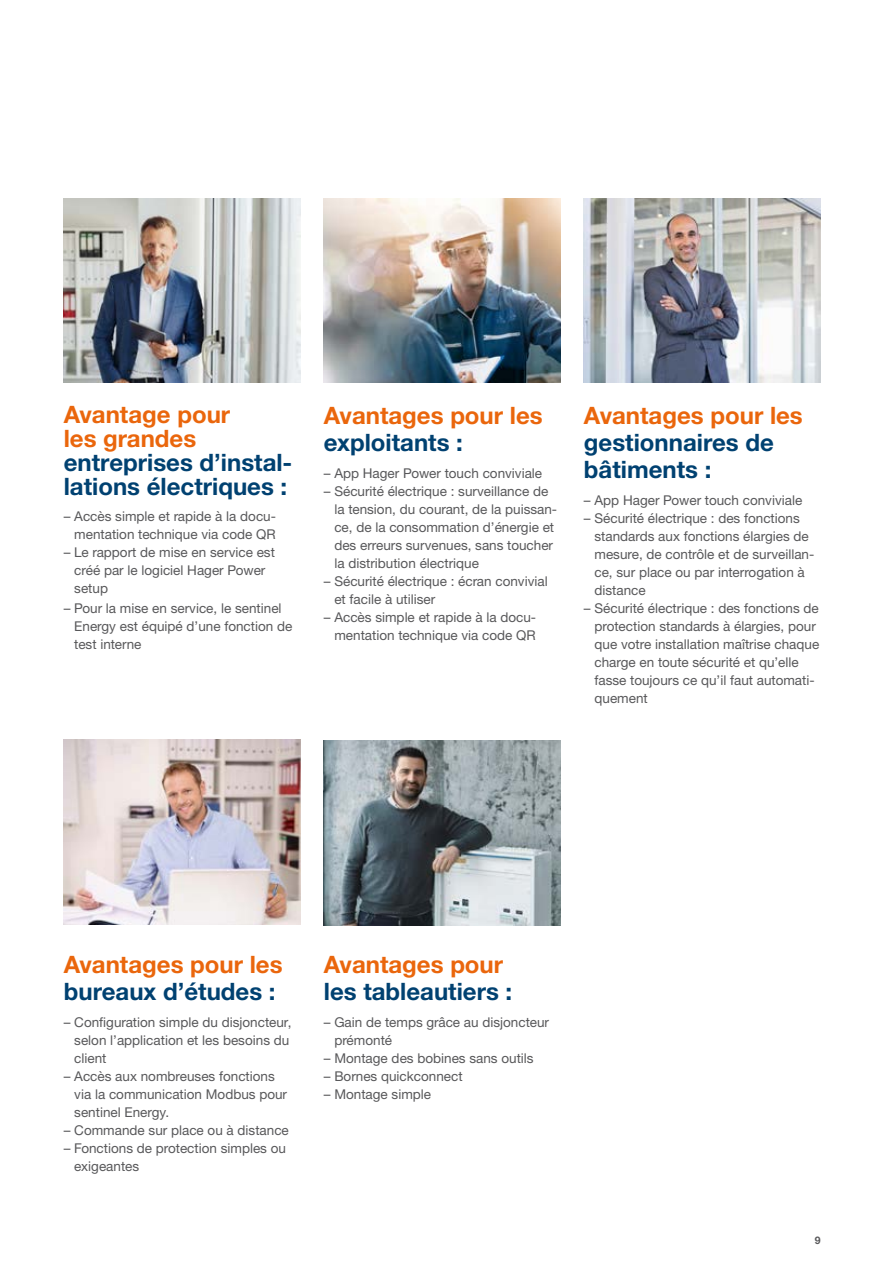
<style>
.page{position:relative;width:893px;height:1263px;background:#fff}
.page>*{position:absolute;margin:0;border:0;box-sizing:border-box;transform-origin:0 0}
.t1{font:700 24px/27px "Helvetica Neue LTW1 G";color:#004171}
.t2{font:700 24px/24px "Helvetica Neue LTW1 G";color:#ea660c}
.t3{font:13.5px/18px "Helvetica Neue LTW1 G";color:#58585a}
.t4{font:700 10.5px "Helvetica Neue LTW1 G";color:#58585a}
</style>
<div class="page">
<img style="left:64px;top:199px;width:236px;height:184px">
<img style="left:64px;top:740px;width:236px;height:184px">
<img style="left:584px;top:199px;width:237px;height:184px">
<img style="left:324px;top:741px;width:237px;height:184px">
<img style="left:324px;top:199px;width:237px;height:184px">
<h1 class="t2" style="left:64px;top:402px;width:168px">Avantage pour les grandes</h1>
<h1 class="t1" style="left:64px;top:450px;width:230px;line-height:24px">entreprises d’instal&shy;lations électriques :</h1>
<p class="t3" style="left:64px;top:507px;width:214px;text-align:right">– Accès simple et rapide à la docu&shy;mentation technique via code QR</p>
<p class="t3" style="left:74px;top:543px;width:202px;text-indent:-11px">– Le rapport de mise en service est créé par le logiciel Hager Power setup</p>
<p class="t3" style="left:74px;top:599px;width:220px;text-indent:-11px">– Pour la mise en service, le sentinel<br>Energy est équipé d’une fonction de test interne</p>
<h1 class="t2" style="left:324px;top:403px;width:220px">Avantages pour les</h1>
<h1 class="t1" style="left:324px;top:428px;width:141px">exploitants :</h1>
<p class="t3" style="left:324px;top:464px;width:220px">– App Hager Power touch conviviale</p>
<p class="t3" style="left:334px;top:482px;width:224px;text-indent:-11px">– Sécurité électrique : surveillance de la tension, du courant, de la puissan&shy;ce, de la consommation d’énergie et des erreurs survenues, sans toucher la distribution électrique</p>
<p class="t3" style="left:334px;top:572px;width:215px;text-indent:-11px">– Sécurité électrique : écran convivial et facile à utiliser</p>
<p class="t3" style="left:324px;top:608px;width:214px;text-align:right">– Accès simple et rapide à la docu&shy;mentation technique via code QR</p>
<h1 class="t2" style="left:584px;top:403px;width:220px">Avantages pour les</h1>
<h1 class="t1" style="left:584px;top:428px;width:191px">gestionnaires de bâtiments :</h1>
<p class="t3" style="left:584px;top:491px;width:220px">– App Hager Power touch conviviale</p>
<p class="t3" style="left:594px;top:509px;width:221px;text-indent:-11px">– Sécurité électrique : des fonctions standards aux fonctions élargies de mesure, de contrôle et de surveillan&shy;ce, sur place ou par interrogation à distance</p>
<p class="t3" style="left:594px;top:599px;width:226px;text-indent:-11px">– Sécurité électrique : des fonctions de protection standards à élargies, pour que votre installation maîtrise chaque charge en toute sécurité et qu’elle fasse toujours ce qu’il faut automati&shy;quement</p>
<h1 class="t2" style="left:64px;top:952px;width:220px">Avantages pour les</h1>
<h1 class="t1" style="left:64px;top:977px;width:213px">bureaux d’études :</h1>
<p class="t3" style="left:74px;top:1013px;width:219px;text-indent:-11px">– Configuration simple du disjoncteur, selon l’application et les besoins du client</p>
<p class="t3" style="left:74px;top:1067px;width:214px;text-indent:-11px">– Accès aux nombreuses fonctions via la communication Modbus pour sentinel Energy.</p>
<p class="t3" style="left:64px;top:1121px;width:227px">– Commande sur place ou à distance</p>
<p class="t3" style="left:74px;top:1139px;width:213px;text-indent:-11px">– Fonctions de protection simples ou exigeantes</p>
<h1 class="t2" style="left:324px;top:952px;width:181px">Avantages pour</h1>
<h1 class="t1" style="left:324px;top:977px;width:190px">les tableautiers :</h1>
<p class="t3" style="left:334px;top:1013px;width:216px;text-indent:-11px">– Gain de temps grâce au disjoncteur prémonté</p>
<p class="t3" style="left:324px;top:1049px;width:211px">– Montage des bobines sans outils</p>
<p class="t3" style="left:324px;top:1067px;width:140px">– Bornes quickconnect</p>
<p class="t3" style="left:324px;top:1085px;width:109px">– Montage simple</p>
<p class="t4" style="left:815px;top:1233px;width:7px">9</p>
</div>
